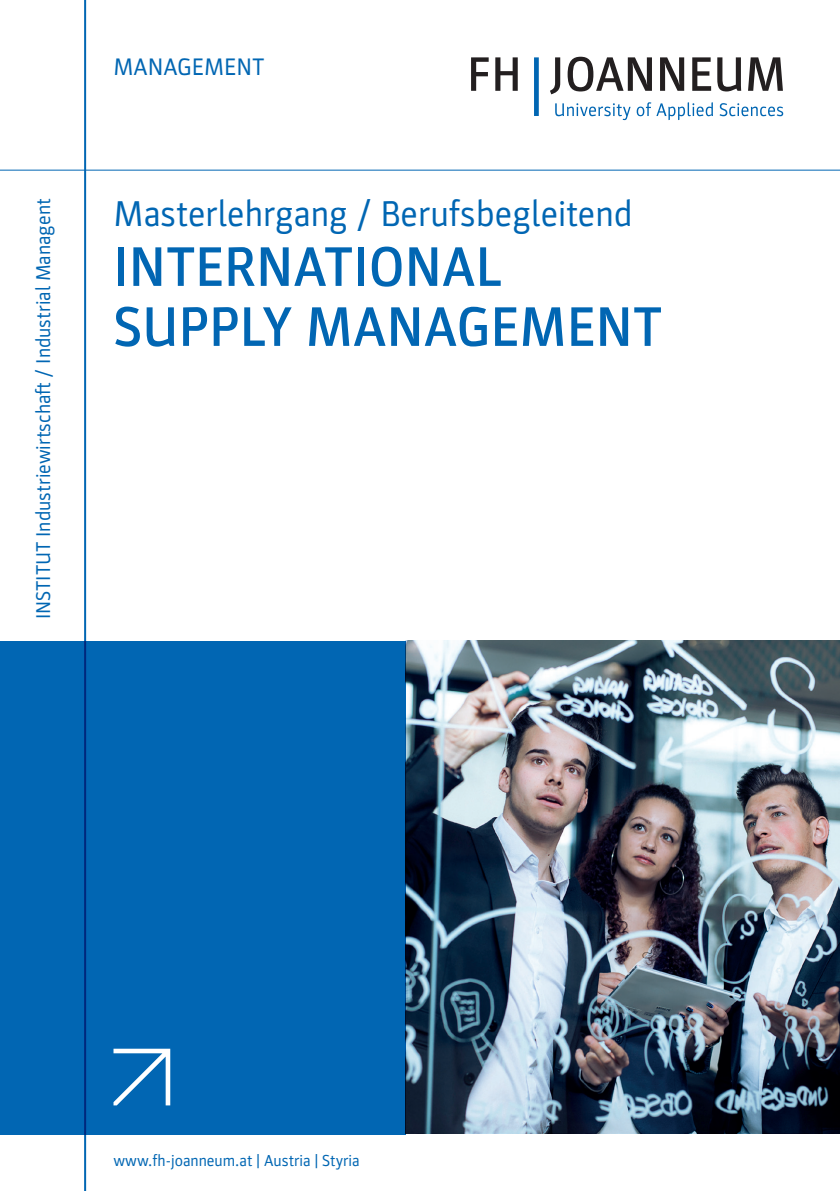
<style>
.page{position:relative;width:840px;height:1191px;background:#fff}
.page>*{position:absolute;margin:0;border:0;box-sizing:border-box;transform-origin:0 0}
.t1{font:500 56px/60px "Parka";color:#0166b3}
.t2{font:36px "Parka";color:#0166b3}
.t3{font:24px "Parka";color:#0166b3}
.t4{font:20px "Parka";color:#0166b3}
.t5{font:16px "Parka";color:#0166b3}
</style>
<div class="page">
<svg style="left:555px;top:103px;width:75px;height:17px"></svg>
<svg style="left:636px;top:102px;width:76px;height:18px"></svg>
<svg style="left:719px;top:103px;width:63px;height:13px"></svg>
<svg style="left:471px;top:57px;width:17px;height:34px"></svg>
<svg style="left:495px;top:57px;width:22px;height:34px"></svg>
<svg style="left:534px;top:57px;width:4px;height:59px"></svg>
<svg style="left:567px;top:57px;width:84px;height:34px"></svg>
<svg style="left:660px;top:57px;width:23px;height:34px"></svg>
<svg style="left:692px;top:57px;width:18px;height:34px"></svg>
<svg style="left:717px;top:57px;width:23px;height:34px"></svg>
<svg style="left:748px;top:57px;width:34px;height:34px"></svg>
<svg style="left:550px;top:57px;width:10px;height:37px"></svg>
<hr style="left:0;top:170px;width:839px;height:1px;background:#0166b3">
<hr style="left:84px;top:0;width:2px;height:1191px;background:#0166b3">
<img style="left:405px;top:641px;width:434px;height:492px">
<div style="left:0;top:641px;width:405px;height:493px;background:#0166b3"></div>
<svg style="left:113px;top:1048px;width:57px;height:57px"></svg>
<p class="t4" style="left:32px;top:619px;width:422px;rotate:-90deg">INSTITUT Industriewirtschaft / Industrial Managent</p>
<p class="t3" style="left:113px;top:53px;width:153px">MANAGEMENT</p>
<h2 class="t2" style="left:113px;top:194px;width:520px">Masterlehrgang / Berufsbegleitend</h2>
<h1 class="t1" style="left:113px;top:237px;width:550px">INTERNATIONAL<br>SUPPLY MANAGEMENT</h1>
<p class="t5" style="left:113px;top:1152px;width:247px">www.fh-joanneum.at | Austria | Styria</p>
</div>
